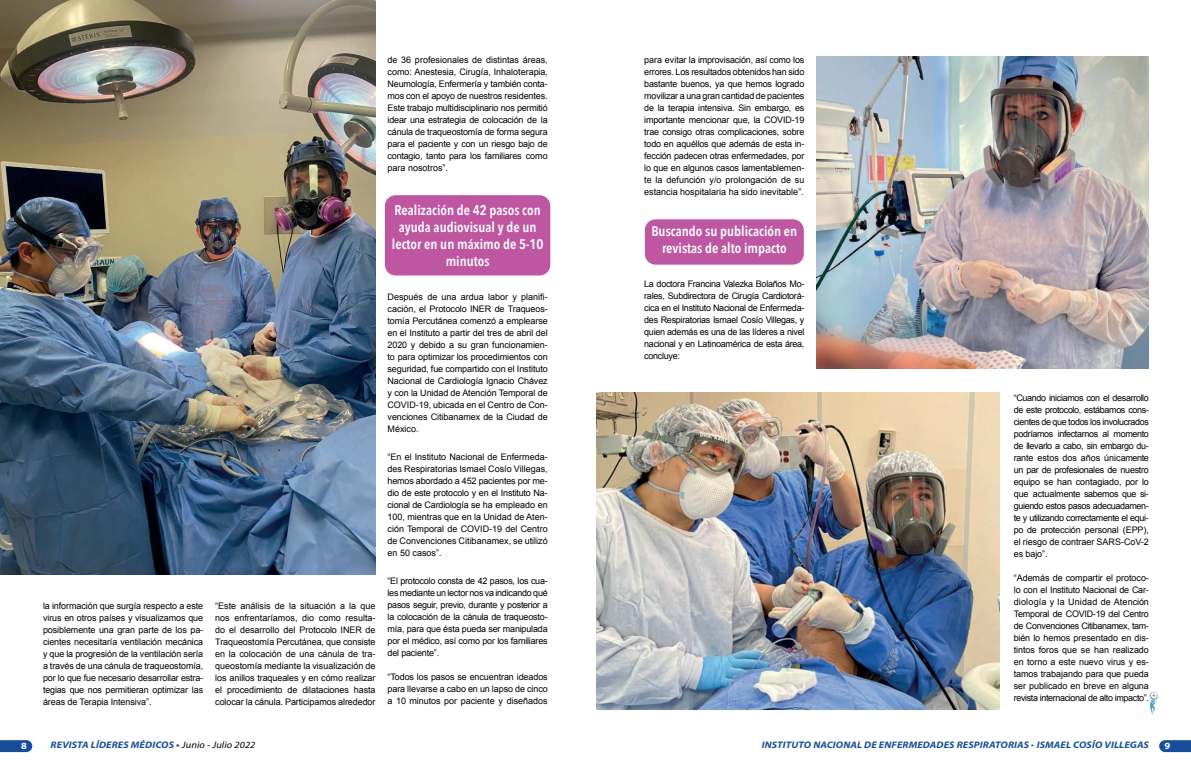
<style>
.page{position:relative;width:1191px;height:766px;background:#fff}
.page>*{position:absolute;margin:0;border:0;box-sizing:border-box;transform-origin:0 0}
.t1{font:600 14px/16.8px "Avenir Next Condensed";color:#fff;text-align:center}
.t2{font:italic 700 9.5px "Myriad Pro";letter-spacing:.01em;color:#184e99;scale:1.1 1}
.t3{font:700 9.5px "Myriad Pro";color:#fff;scale:1.1 1}
.t4{font:9px/12px "Arial";letter-spacing:-.01em;color:#000001;text-align:justify}
.s1{font-weight:400;color:#000001}
.s2{font-family:"Helvetica Neue LT Std";font-weight:900;font-style:normal;font-stretch:condensed}
</style>
<div class="page">
<div style="left:384px;top:195px;width:167px;height:81px;background:#be56a1;border-radius:11px"></div>
<div style="left:384px;top:194px;width:167px;height:82px;border:1px solid #fff;border-radius:11px"></div>
<div style="left:644px;top:219px;width:160px;height:46px;background:#be56a1;border-radius:11px"></div>
<div style="left:644px;top:219px;width:160px;height:46px;border:1px solid #fff;border-radius:11px"></div>
<svg style="left:1159px;top:740px;width:32px;height:11px"></svg>
<svg style="left:0;top:740px;width:32px;height:11px"></svg>
<img style="left:816px;top:57px;width:333px;height:312px">
<img style="left:596px;top:393px;width:403px;height:316px">
<img style="left:0;top:0;width:375px;height:574px">
<img style="left:1149px;top:691px;width:9px;height:22px">
<p class="t4" style="left:43px;top:600px;width:162px">la información que surgía respecto a este virus en otros países y visualizamos que posiblemente una gran parte de los pa&shy;cientes necesitaría ventilación mecánica y que la progresión de la ventilación sería a través de una cánula de traqueostomía, por lo que fue necesario desarrollar estra&shy;tegias que nos permitieran optimizar las áreas de Terapia Intensiva”.</p>
<p class="t4" style="left:215px;top:600px;width:162px">“Este análisis de la situación a la que nos enfrentaríamos, dio como resulta&shy;do el desarrollo del Protocolo INER de Traqueostomía Percutánea, que consiste en la colocación de una cánula de tra&shy;queostomía mediante la visualización de los anillos traqueales y en cómo realizar el procedimiento de dilataciones hasta colocar la cánula. Participamos alrededor</p>
<p class="t4" style="left:387px;top:54px;width:162px">de 36 profesionales de distintas áreas, como: Anestesia, Cirugía, Inhaloterapia, Neumología, Enfermería y también conta&shy;mos con el apoyo de nuestros residentes.<br>Este trabajo multidisciplinario nos permitió idear una estrategia de colocación de la cánula de traqueostomía de forma segura para el paciente y con un riesgo bajo de contagio, tanto para los familiares como para nosotros”.</p>
<h1 class="t1" style="left:392px;top:201px;width:153px">Realización de 42 pasos con ayuda audiovisual y de un lector en un máximo de 5-10 minutos</h1>
<p class="t4" style="left:387px;top:290px;width:162px">Después de una ardua labor y planifi&shy;cación, el Protocolo INER de Traqueos&shy;tomía Percutánea comenzó a emplearse en el Instituto a partir del tres de abril del 2020 y debido a su gran funcionamien&shy;to para optimizar los procedimientos con seguridad, fue compartido con el Instituto Nacional de Cardiología Ignacio Chávez y con la Unidad de Atención Temporal de COVID-19, ubicada en el Centro de Con&shy;venciones Citibanamex de la Ciudad de México.</p>
<p class="t4" style="left:387px;top:450px;width:162px">“En el Instituto Nacional de Enfermeda&shy;des Respiratorias Ismael Cosío Villegas, hemos abordado a 452 pacientes por me&shy;dio de este protocolo y en el Instituto Na&shy;cional de Cardiología se ha empleado en 100, mientras que en la Unidad de Aten&shy;ción Temporal de COVID-19 del Centro de Convenciones Citibanamex, se utilizó en 50 casos”.</p>
<p class="t4" style="left:387px;top:574px;width:162px">“El protocolo consta de 42 pasos, los cua&shy;les mediante un lector nos va indicando qué pasos seguir, previo, durante y posterior a la colocación de la cánula de traqueosto&shy;mía, para que ésta pueda ser manipulada por el médico, así como por los familiares del paciente”.</p>
<p class="t4" style="left:387px;top:670px;width:162px">“Todos los pasos se encuentran ideados para llevarse a cabo en un lapso de cinco a 10 minutos por paciente y diseñados</p>
<p class="t4" style="left:644px;top:54px;width:162px">para evitar la improvisación, así como los errores. Los resultados obtenidos han sido bastante buenos, ya que hemos logrado movilizar a una gran cantidad de pacientes de la terapia intensiva. Sin embargo, es importante mencionar que, la COVID-19 trae consigo otras complicaciones, sobre todo en aquéllos que además de esta in&shy;fección padecen otras enfermedades, por lo que en algunos casos lamentablemen&shy;te la defunción y/o prolongación de su estancia hospitalaria ha sido inevitable”.</p>
<h1 class="t1" style="left:651px;top:222px;width:147px">Buscando su publicación en revistas de alto impacto</h1>
<p class="t4" style="left:644px;top:278px;width:162px">La doctora Francina Valezka Bolaños Mo&shy;rales, Subdirectora de Cirugía Cardiotorá&shy;cica en el Instituto Nacional de Enfermeda&shy;des Respiratorias Ismael Cosío Villegas, y quien además es una de las líderes a nivel nacional y en Latinoamérica de esta área, concluye:</p>
<p class="t4" style="left:1013px;top:392px;width:137px">“Cuando iniciamos con el desarrollo de este protocolo, estábamos cons&shy;cientes de que todos los involucrados podríamos infectarnos al momento de llevarlo a cabo, sin embargo du&shy;rante estos dos años únicamente un par de profesionales de nuestro equipo se han contagiado, por lo que actualmente sabemos que si&shy;guiendo estos pasos adecuadamen&shy;te y utilizando correctamente el equi&shy;po de protección personal (EPP), el riesgo de contraer SARS-CoV-2 es bajo”.</p>
<p class="t4" style="left:1013px;top:571px;width:137px">“Además de compartir el protoco&shy;lo con el Instituto Nacional de Car&shy;diología y la Unidad de Atención Temporal de COVID-19 del Centro de Convenciones Citibanamex, tam&shy;bién lo hemos presentado en dis&shy;tintos foros que se han realizado en torno a este nuevo virus y es&shy;tamos trabajando para que pueda ser publicado en breve en alguna revista internacional de alto impacto”.</p>
<p class="t3" style="left:21px;top:739px;width:7px">8</p>
<p class="t2" style="left:51px;top:738px;width:188px">REVISTA LÍDERES MÉDICOS • <span class="s1">Junio - Julio 2022</span></p>
<p class="t2" style="left:762px;top:738px;width:353px">INSTITUTO NACIONAL DE ENFERMEDADES RESPIRATORIAS <span class="s2">·</span> ISMAEL COSÍO VILLEGAS</p>
<p class="t3" style="left:1164px;top:739px;width:7px">9</p>
</div>
